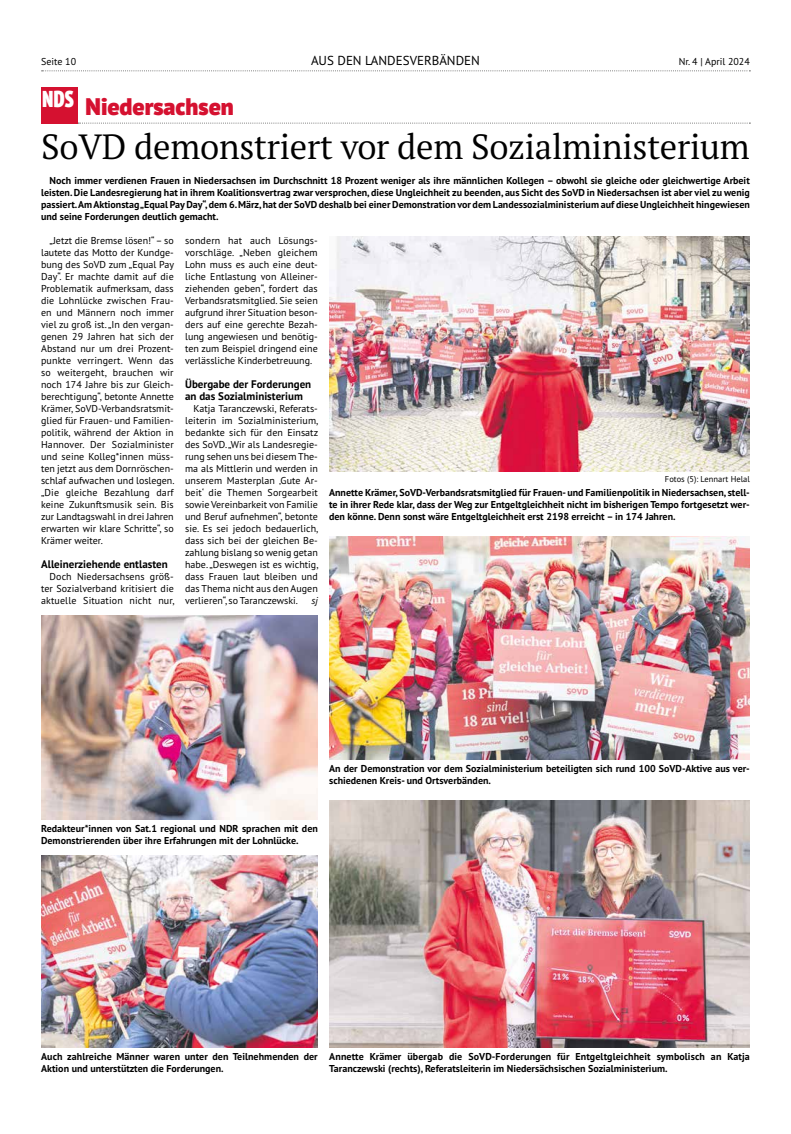
<style>
.page{position:relative;width:791px;height:1134px;background:#fff}
.page>*{position:absolute;margin:0;border:0;box-sizing:border-box;transform-origin:0 0}
.t1{font:35px "PT Serif Pro";letter-spacing:-.01em;color:#000}
.t2{font:900 24px "PT Sans Pro";color:#d51130}
.t3{font:900 condensed 23px "PT Sans Pro";color:#fff}
.t4{font:13px "PT Sans Pro";color:#000}
.t5{font:700 11px/12px "PT Sans Pro";color:#000}
.t6{font:10px/12px "PT Sans Pro";color:#000;text-align:justify}
.t7{font:700 10px/12px "PT Sans Pro";color:#000}
.t8{font:italic 10px "PT Sans Pro";color:#000}
.t9{font:8.5px "PT Sans Pro";color:#000}
</style>
<div class="page">
<img style="left:329px;top:236px;width:421px;height:236px">
<svg style="left:78px;top:123px;width:672px;height:1px"></svg>
<img style="left:329px;top:800px;width:421px;height:248px">
<div style="left:41px;top:88px;width:36px;height:36px;background:#d51130"></div>
<img style="left:329px;top:536px;width:421px;height:224px">
<img style="left:41px;top:616px;width:277px;height:204px">
<img style="left:41px;top:856px;width:277px;height:192px">
<svg style="left:42px;top:70px;width:708px;height:1px"></svg>
<p class="t6" style="left:41px;top:55px;width:36px">Seite 10</p>
<h3 class="t4" style="left:311px;top:52px;width:170px">AUS DEN LANDESVERBÄNDEN</h3>
<p class="t6" style="left:679px;top:55px;width:73px">Nr. 4 | April 2024</p>
<h3 class="t3" style="left:43px;top:83px;width:33px">NDS</h3>
<h2 class="t2" style="left:86px;top:90px;width:150px">Niedersachsen</h2>
<h1 class="t1" style="left:41px;top:124px;width:710px">SoVD demonstriert vor dem Sozialministerium</h1>
<p class="t7" style="left:41px;top:174px;width:710px;text-align:justify;text-indent:8px">Noch immer verdienen Frauen in Niedersachsen im Durchschnitt 18 Prozent weniger als ihre männlichen Kollegen – obwohl sie gleiche oder gleichwertige Arbeit leisten. Die Landesregierung hat in ihrem Koalitionsvertrag zwar versprochen, diese Ungleichheit zu beenden, aus Sicht des SoVD in Niedersachsen ist aber viel zu wenig passiert. Am Aktionstag „Equal Pay Day“, dem 6. März, hat der SoVD deshalb bei einer Demonstration vor dem Landessozialministerium auf diese Ungleichheit hingewiesen und seine Forderungen deutlich gemacht.</p>
<p class="t6" style="left:41px;top:234px;width:135px;text-indent:8px">„Jetzt die Bremse lösen!“ – so lautete das Motto der Kundge&shy;bung des SoVD zum „Equal Pay Day“. Er machte damit auf die Problematik aufmerksam, dass die Lohnlücke zwischen Frau&shy;en und Männern noch immer viel zu groß ist. „In den vergan&shy;genen 29 Jahren hat sich der Abstand nur um drei Prozent&shy;punkte verringert. Wenn das so weitergeht, brauchen wir noch 174 Jahre bis zur Gleich&shy;berechtigung“, betonte Annette Krämer, SoVD-Verbandsratsmit&shy;glied für Frauen- und Familien&shy;politik, während der Aktion in Hannover. Der Sozialminister und seine Kolleg*innen müss&shy;ten jetzt aus dem Dornröschen&shy;schlaf aufwachen und loslegen. „Die gleiche Bezahlung darf keine Zukunftsmusik sein. Bis zur Landtagswahl in drei Jahren erwarten wir klare Schritte“, so Krämer weiter.</p>
<p class="t5" style="left:41px;top:558px;width:128px">Alleinerziehende entlasten</p>
<p class="t6" style="left:41px;top:570px;width:135px;text-indent:8px">Doch Niedersachsens größ&shy;ter Sozialverband kritisiert die aktuelle Situation nicht nur,</p>
<p class="t6" style="left:185px;top:234px;width:134px">sondern hat auch Lösungs&shy;vorschläge. „Neben gleichem Lohn muss es auch eine deut&shy;liche Entlastung von Alleiner&shy;ziehenden geben“, fordert das Verbandsratsmitglied. Sie seien aufgrund ihrer Situation beson&shy;ders auf eine gerechte Bezah&shy;lung angewiesen und benötig&shy;ten zum Beispiel dringend eine verlässliche Kinderbetreuung.</p>
<p class="t5" style="left:185px;top:378px;width:128px">Übergabe der Forderungen an das Sozialministerium</p>
<p class="t6" style="left:185px;top:402px;width:135px;text-indent:8px">Katja Taranczewski, Referats&shy;leiterin im Sozialministerium, bedankte sich für den Einsatz des SoVD. „Wir als Landesregie&shy;rung sehen uns bei diesem The&shy;ma als Mittlerin und werden in unserem Masterplan ‚Gute Ar&shy;beit‘ die Themen Sorgearbeit sowie Vereinbarkeit von Familie und Beruf aufnehmen“, betonte sie. Es sei jedoch bedauerlich, dass sich bei der gleichen Be&shy;zahlung bislang so wenig getan habe. „Deswegen ist es wichtig, dass Frauen laut bleiben und das Thema nicht aus den Augen verlieren“, so Taranczewski.</p>
<p class="t8" style="left:311px;top:594px;width:8px">sj</p>
<p class="t9" style="left:665px;top:473px;width:86px">Fotos (5): Lennart Helal</p>
<p class="t7" style="left:329px;top:486px;width:422px;text-align:justify">Annette Krämer, SoVD-Verbandsratsmitglied für Frauen- und Familienpolitik in Niedersachsen, stell&shy;te in ihrer Rede klar, dass der Weg zur Entgeltgleichheit nicht im bisherigen Tempo fortgesetzt wer&shy;den könne. Denn sonst wäre Entgeltgleichheit erst 2198 erreicht – in 174 Jahren.</p>
<p class="t7" style="left:329px;top:762px;width:422px">An der Demonstration vor dem Sozialministerium beteiligten sich rund 100 SoVD-Aktive aus ver&shy;schiedenen Kreis- und Ortsverbänden.</p>
<p class="t7" style="left:41px;top:822px;width:278px">Redakteur*innen von Sat.1 regional und NDR sprachen mit den<br>Demonstrierenden über ihre Erfahrungen mit der Lohnlücke.</p>
<p class="t7" style="left:41px;top:1050px;width:278px">Auch zahlreiche Männer waren unter den Teilnehmenden der<br>Aktion und unterstützten die Forderungen.</p>
<p class="t7" style="left:329px;top:1050px;width:422px">Annette Krämer übergab die SoVD-Forderungen für Entgeltgleichheit symbolisch an Katja<br>Taranczewski (rechts), Referatsleiterin im Niedersächsischen Sozialministerium.</p>
</div>
